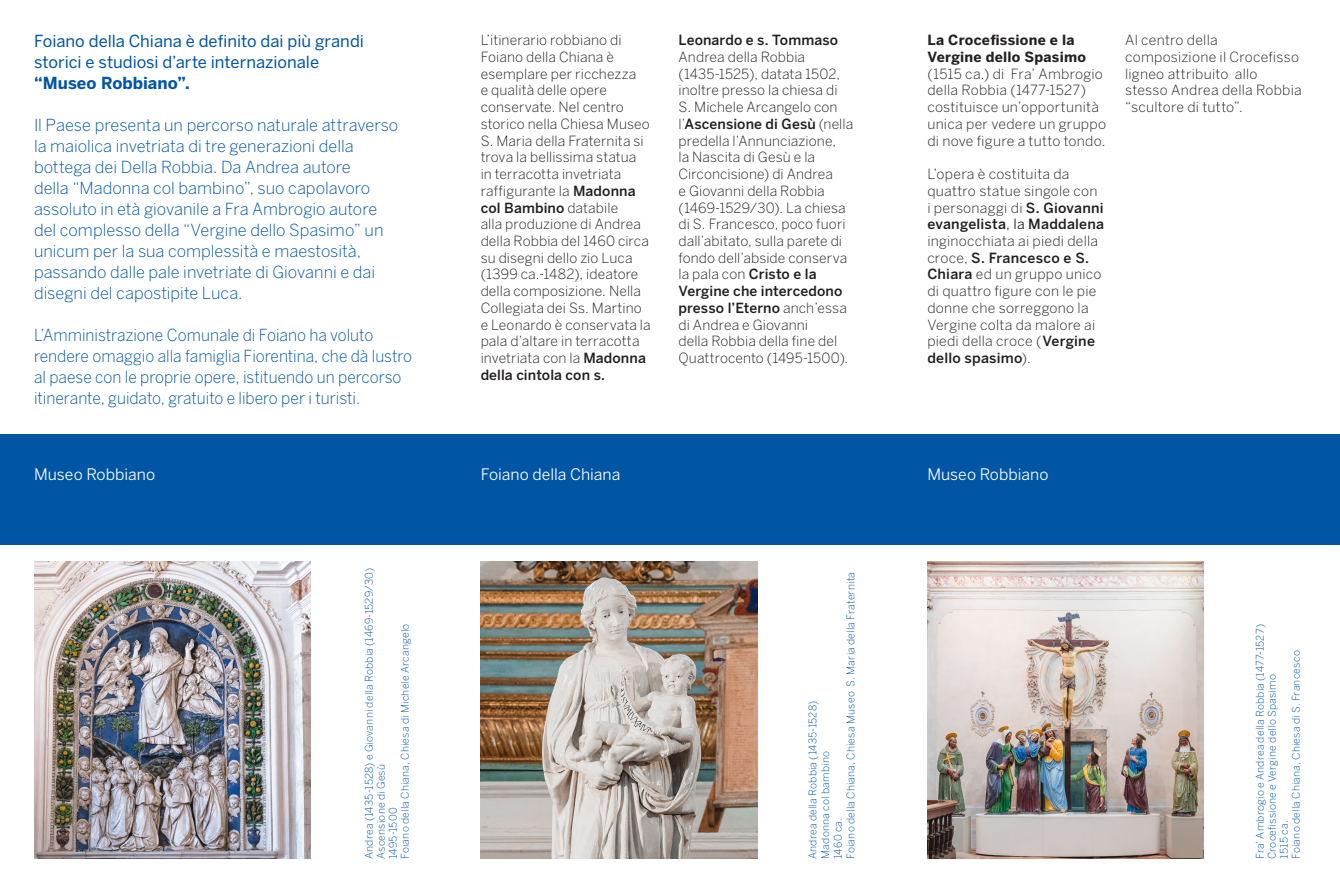
<style>
.page{position:relative;width:1340px;height:893px;background:#fff}
.page>*{position:absolute;margin:0;border:0;box-sizing:border-box;transform-origin:0 0}
.date_eventi{font:300 16.5px/21px "Benton Sans";color:#0155a5}
.date_eventi-2{font:300 16.5px/21px "Benton Sans";color:#0155a5;scale:.95 1}
.date_eventi-3{font:16.5px/21px "Benton Sans";color:#0155a5}
.date_eventi-4{font:700 16.5px "Benton Sans";letter-spacing:.005em;color:#0155a5}
.testo{font:15.75px "Benton Sans";color:#fff}
.date_eventi-5{font:300 13.95px/16.8px "Benton Sans";letter-spacing:.01em;color:#231f20}
.didascalia{font:300 10.5px "Benton Sans";letter-spacing:.02em;color:#0155a5}
.s1{font-weight:500}
.s2{font-weight:700}
.s3{font-weight:400}
</style>
<div class="page">
<img style="left:927px;top:561px;width:276px;height:298px">
<div style="left:0;top:434px;width:1339px;height:110px;background:#0155a5"></div>
<img style="left:480px;top:561px;width:277px;height:298px">
<img style="left:34px;top:561px;width:276px;height:298px">
<p class="date_eventi-3" style="left:34px;top:30px;width:331px">Foiano della Chiana è definito dai più grandi storici e studiosi d’arte internazionale</p>
<p class="date_eventi-4" style="left:34px;top:73px;width:157px">“Museo Robbiano”.</p>
<p class="date_eventi" style="left:34px;top:114px;width:366px">Il Paese presenta un percorso naturale attraverso la maiolica invetriata di tre generazioni della bottega dei Della Robbia. Da Andrea autore<br>della “Madonna col bambino”, suo capolavoro assoluto in età giovanile a Fra Ambrogio autore del complesso della “Vergine dello Spasimo” un unicum per la sua complessità e maestosità, passando dalle pale invetriate di Giovanni e dai disegni del capostipite Luca.</p>
<p class="date_eventi-2" style="left:34px;top:324px;width:399px">L’Amministrazione Comunale di Foiano ha voluto rendere omaggio alla famiglia Fiorentina, che dà lustro al paese con le proprie opere, istituendo un percorso itinerante, guidato, gratuito e libero per i turisti.</p>
<p class="date_eventi-5" style="left:480px;top:31px;width:171px">L’itinerario robbiano di<br>Foiano della Chiana è esemplare per ricchezza<br>e qualità delle opere conservate. Nel centro storico nella Chiesa Museo<br>S. Maria della Fraternita si trova la bellissima statua in terracotta invetriata raffigurante la <span class="s1">Madonna col Bambino</span> databile<br>alla produzione di Andrea della Robbia del 1460 circa su disegni dello zio Luca (1399 ca.-1482), ideatore della composizione. Nella<br>Collegiata dei Ss. Martino e Leonardo è conservata la pala d’altare in terracotta invetriata con la <span class="s1">Madonna della cintola con s.</span></p>
<p class="date_eventi-5" style="left:678px;top:31px;width:176px"><span class="s1">Leonardo e s. Tommaso<br></span>Andrea della Robbia (1435-1525), datata 1502, inoltre presso la chiesa di<br>S. Michele Arcangelo con l’<span class="s1">Ascensione di Gesù</span> (nella predella l’Annunciazione,<br>la Nascita di Gesù e la<br>Circoncisione) di Andrea<br>e Giovanni della Robbia (1469-1529/30). La chiesa di S. Francesco, poco fuori dall’abitato, sulla parete di fondo dell’abside conserva la pala con <span class="s1">Cristo e la<br>Vergine che intercedono presso l’Eterno</span> anch’essa di Andrea e Giovanni<br>della Robbia della fine del<br>Quattrocento (1495-1500).</p>
<p class="date_eventi-5" style="left:927px;top:31px;width:180px"><span class="s2">La Crocefissione e la<br>Vergine dello Spasimo </span>(1515 ca.) di Fra’ Ambrogio della Robbia (1477-1527) costituisce un’opportunità unica per vedere un gruppo di nove figure a tutto tondo.</p>
<p class="date_eventi-5" style="left:927px;top:165px;width:178px">L’opera è costituita da quattro statue singole con i personaggi di <span class="s1">S. Giovanni evangelista</span><span class="s3">, la</span> <span class="s1">Maddalena </span>inginocchiata ai piedi della croce, <span class="s1">S. Francesco e S.<br>Chiara</span> ed un gruppo unico di quattro figure con le pie donne che sorreggono la<br>Vergine colta da malore ai piedi della croce (<span class="s1">Vergine dello spasimo</span>).</p>
<p class="date_eventi-5" style="left:1125px;top:31px;width:178px">Al centro della composizione il Crocefisso ligneo attribuito allo stesso Andrea della Robbia “scultore di tutto”.</p>
<p class="testo" style="left:34px;top:465px;width:123px">Museo Robbiano</p>
<p class="testo" style="left:480px;top:465px;width:141px">Foiano della Chiana</p>
<p class="testo" style="left:927px;top:465px;width:123px">Museo Robbiano</p>
<p class="didascalia" style="left:363px;top:859px;width:292px;rotate:-90deg">Andrea (1435-1528) e Giovanni della Robbia (1469-1529/30)</p>
<p class="didascalia" style="left:399px;top:859px;width:237px;rotate:-90deg">Foiano della Chiana, Chiesa di Michele Arcangelo</p>
<p class="didascalia" style="left:375px;top:859px;width:96px;rotate:-90deg">Ascensione di Gesù</p>
<p class="didascalia" style="left:387px;top:859px;width:53px;rotate:-90deg">1495-1500</p>
<p class="didascalia" style="left:844px;top:859px;width:289px;rotate:-90deg">Foiano della Chiana, Chiesa Museo S. Maria della Fraternita</p>
<p class="didascalia" style="left:806px;top:859px;width:160px;rotate:-90deg">Andrea della Robbia (1435-1528)</p>
<p class="didascalia" style="left:819px;top:859px;width:109px;rotate:-90deg">Madonna col bambino</p>
<p class="didascalia" style="left:831px;top:859px;width:43px;rotate:-90deg">1460 ca.</p>
<p class="didascalia" style="left:1253px;top:859px;width:236px;rotate:-90deg">Fra’ Ambrogio e Andrea della Robbia (1477-1527)</p>
<p class="didascalia" style="left:1289px;top:859px;width:210px;rotate:-90deg">Foiano della Chiana, Chiesa di S. Francesco</p>
<p class="didascalia" style="left:1265px;top:859px;width:186px;rotate:-90deg">Crocefissione e Vergine dello Spasimo</p>
<p class="didascalia" style="left:1277px;top:859px;width:40px;rotate:-90deg">1515 ca.</p>
</div>
